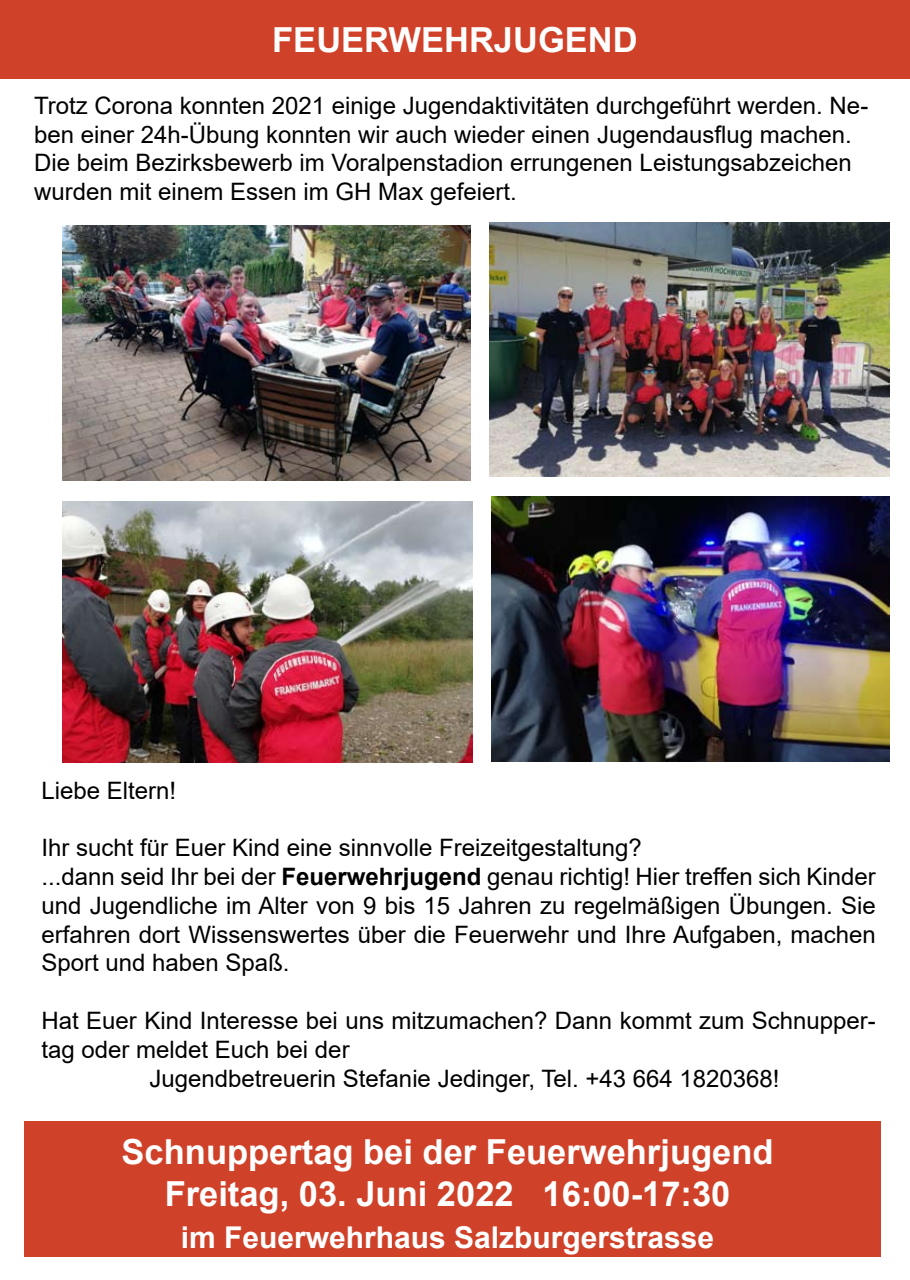
<style>
.page{position:relative;width:910px;height:1280px;background:#fff}
.page>*{position:absolute;margin:0;border:0;box-sizing:border-box;transform-origin:0 0}
.t1{font:700 34.5px/42px "Arial";color:#fff;text-align:center}
.t2{font:700 30px "Arial";color:#fff}
.t3{font:24px/28.8px "Arial";color:#000}
.s1{font-weight:700}
</style>
<div class="page">
<div style="left:0;top:0;width:910px;height:79px;background:#cf4128"></div>
<img style="left:63px;top:502px;width:410px;height:261px">
<img style="left:491px;top:496px;width:398px;height:266px">
<div style="left:24px;top:1121px;width:856px;height:136px;background:#cf4128"></div>
<img style="left:63px;top:225px;width:407px;height:255px">
<img style="left:489px;top:223px;width:401px;height:253px">
<h1 class="t1" style="left:272px;top:19px;width:367px">FEUERWEHRJUGEND</h1>
<p class="t3" style="left:34px;top:91px;width:836px">Trotz Corona konnten 2021 einige Jugendaktivitäten durchgeführt werden. Ne&shy;ben einer 24h-Übung konnten wir auch wieder einen Jugendausflug machen.<br>Die beim Bezirksbewerb im Voralpenstadion errungenen Leistungsabzeichen wurden mit einem Essen im GH Max gefeiert.</p>
<p class="t3" style="left:41px;top:775px;width:136px">Liebe Eltern!</p>
<p class="t3" style="left:41px;top:833px;width:836px">Ihr sucht für Euer Kind eine sinnvolle Freizeitgestaltung?<br>...dann seid Ihr bei der <span class="s1">Feuerwehrjugend</span> genau richtig! Hier treffen sich Kinder und Jugendliche im Alter von 9 bis 15 Jahren zu regelmäßigen Übungen. Sie erfahren dort Wissenswertes über die Feuerwehr und Ihre Aufgaben, machen Sport und haben Spaß.</p>
<p class="t3" style="left:41px;top:1006px;width:836px">Hat Euer Kind Interesse bei uns mitzumachen? Dann kommt zum Schnupper-</p>
<p class="t3" style="left:41px;top:1035px;width:310px">tag oder meldet Euch bei der</p>
<p class="t3" style="left:149px;top:1063px;width:632px">Jugendbetreuerin Stefanie Jedinger, Tel. +43 664 1820368!</p>
<h1 class="t1" style="left:122px;top:1131px;width:653px">Schnuppertag bei der Feuerwehrjugend<br>Freitag, 03. Juni 2022 16:00-17:30</h1>
<p class="t2" style="left:181px;top:1216px;width:535px">im Feuerwehrhaus Salzburgerstrasse</p>
</div>
